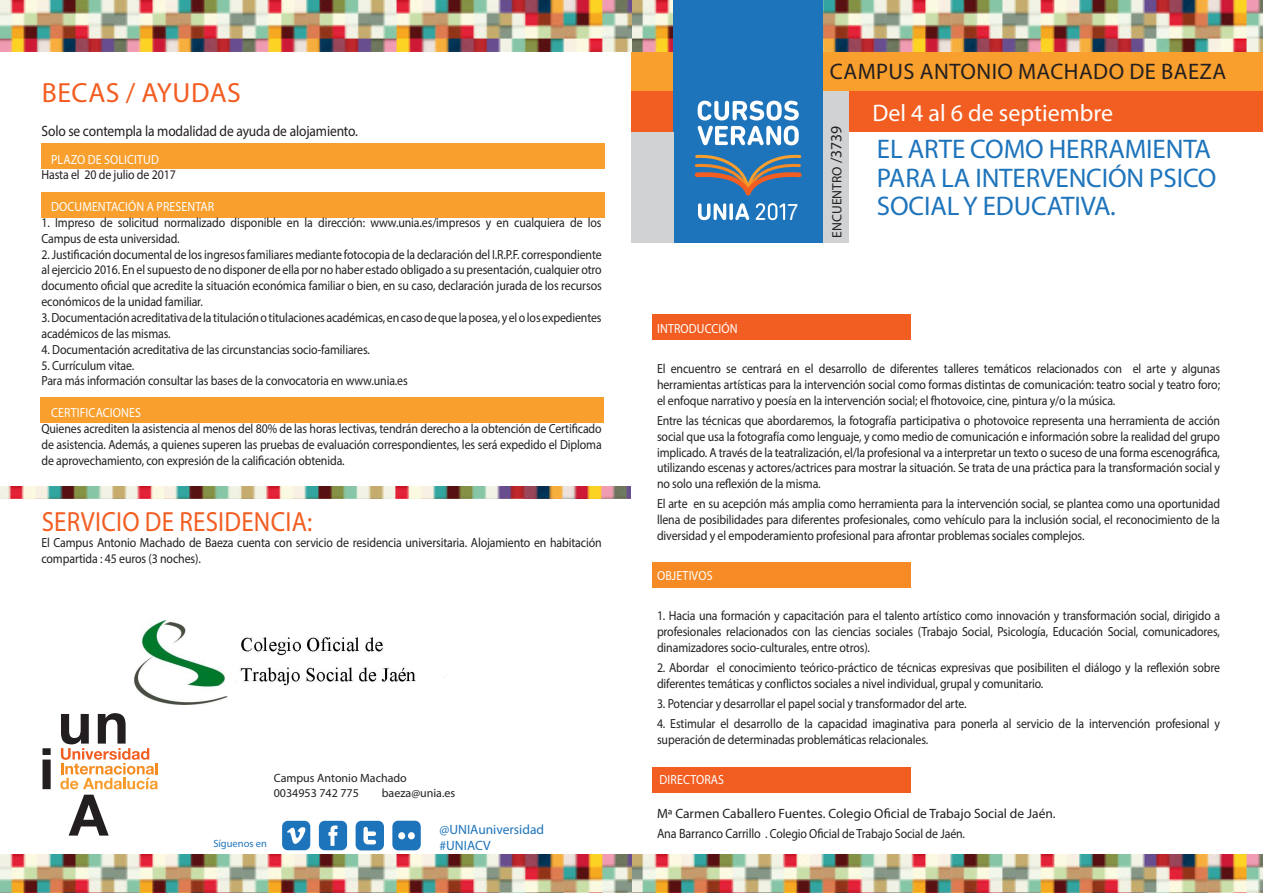
<style>
.page{position:relative;width:1263px;height:893px;background:#fff}
.page>*{position:absolute;margin:0;border:0;box-sizing:border-box;transform-origin:0 0}
.t1{font:27.75px "Myriad Pro";letter-spacing:.01em;color:#f25d21;scale:.9 1}
.t2{font:27.75px "Myriad Pro";letter-spacing:.01em;color:#f25d21}
.t3{font:27px/28.5px "Myriad Pro";letter-spacing:-.005em;color:#1e74bb}
.t4{font:24px "Myriad Pro";color:#fff}
.t5{font:23.1px "Helvetica";color:#fff;scale:.83 1}
.t6{font:22.5px "Myriad Pro";letter-spacing:.02em;color:#231f20}
.t7{font:15px "Myriad Pro";letter-spacing:-.01em;color:#231f20;scale:.9 1}
.t8{font:13.5px "Myriad Pro";color:#231f20}
.t9{font:13.5px "Myriad Pro";color:#1e74bb}
.t10{font:13.2px/15.9px "Myriad Pro";letter-spacing:-.01em;color:#231f20;text-align:justify;scale:.9 1}
.t11{font:13.2px "Myriad Pro";letter-spacing:.01em;color:#fff;scale:.9 1}
.t12{font:12px "Myriad Pro";color:#231f20}
.t13{font:10.5px "Myriad Pro";color:#1e74bb}
.s1{font-size:15.75px}
.s2{font-size:13.5px}
</style>
<div class="page">
<div style="left:652px;top:767px;width:258px;height:25px;background:#f25d21"></div>
<div style="left:652px;top:562px;width:258px;height:25px;background:#f68b25"></div>
<div style="left:631px;top:51px;width:632px;height:40px;background:#f99f2d"></div>
<div style="left:631px;top:91px;width:632px;height:41px;background:#f25d21"></div>
<img style="left:0;top:0;width:1263px;height:51px">
<img style="left:0;top:854px;width:1263px;height:39px">
<div style="left:673px;top:0;width:150px;height:243px;background:#1e74bb"></div>
<svg style="left:698px;top:126px;width:101px;height:19px"></svg>
<svg style="left:698px;top:101px;width:101px;height:19px"></svg>
<svg style="left:698px;top:203px;width:28px;height:17px"></svg>
<svg style="left:729px;top:203px;width:4px;height:17px"></svg>
<svg style="left:735px;top:203px;width:14px;height:17px"></svg>
<svg style="left:756px;top:203px;width:29px;height:17px"></svg>
<svg style="left:695px;top:154px;width:107px;height:42px"></svg>
<div style="left:823px;top:91px;width:25px;height:152px;background:#d1d2d4"></div>
<div style="left:631px;top:132px;width:42px;height:111px;background:#d1d2d4"></div>
<div style="left:652px;top:314px;width:258px;height:25px;background:#f25d21"></div>
<div style="left:40px;top:397px;width:564px;height:26px;background:#f99f2d"></div>
<div style="left:41px;top:144px;width:564px;height:25px;background:#f99f2d"></div>
<div style="left:41px;top:192px;width:564px;height:25px;background:#f99f2d"></div>
<img style="left:0;top:487px;width:630px;height:12px">
<svg style="left:392px;top:821px;width:29px;height:29px"></svg>
<svg style="left:356px;top:821px;width:28px;height:29px"></svg>
<svg style="left:319px;top:821px;width:28px;height:29px"></svg>
<svg style="left:282px;top:821px;width:28px;height:29px"></svg>
<svg style="left:43px;top:748px;width:8px;height:41px"></svg>
<svg style="left:69px;top:795px;width:40px;height:41px"></svg>
<svg style="left:60px;top:713px;width:98px;height:76px"></svg>
<img style="left:135px;top:621px;width:312px;height:83px">
<p class="t2" style="left:42px;top:75px;width:201px">BECAS / AYUDAS</p>
<p class="t7" style="left:41px;top:121px;width:353px">Solo se contempla la modalidad de ayuda de alojamiento.</p>
<p class="t11" style="left:51px;top:151px;width:121px">PLAZO DE SOLICITUD</p>
<p class="t10" style="left:41px;top:167px;width:151px">Hasta el 20 de julio de 2017</p>
<p class="t11" style="left:51px;top:199px;width:183px">DOCUMENTACIÓN A PRESENTAR</p>
<p class="t10" style="left:41px;top:214px;width:624px">1. Impreso de solicitud normalizado disponible en la dirección: www.unia.es/impresos y en cualquiera de los<br>Campus de esta universidad.</p>
<p class="t10" style="left:41px;top:246px;width:624px">2. Justificación documental de los ingresos familiares mediante fotocopia de la declaración del I.R.P.F. correspondiente al ejercicio 2016. En el supuesto de no disponer de ella por no haber estado obligado a su presentación, cualquier otro documento oficial que acredite la situación económica familiar o bien, en su caso, declaración jurada de los recursos económicos de la unidad familiar.</p>
<p class="t10" style="left:41px;top:309px;width:624px">3. Documentación acreditativa de la titulación o titulaciones académicas, en caso de que la posea, y el o los expedientes académicos de las mismas.</p>
<p class="t10" style="left:41px;top:341px;width:367px">4. Documentación acreditativa de las circunstancias socio-familiares.</p>
<p class="t10" style="left:41px;top:357px;width:105px">5. Currículum vitae.</p>
<p class="t10" style="left:41px;top:373px;width:409px">Para más información consultar las bases de la convocatoria en www.unia.es</p>
<p class="t11" style="left:51px;top:404px;width:101px">CERTIFICACIONES</p>
<p class="t10" style="left:41px;top:420px;width:624px">Quienes acrediten la asistencia al menos del 80% de las horas lectivas, tendrán derecho a la obtención de Certificado de asistencia. Además, a quienes superen las pruebas de evaluación correspondientes, les será expedido el Diploma de aprovechamiento, con expresión de la calificación obtenida.</p>
<p class="t1" style="left:42px;top:505px;width:302px">SERVICIO DE RESIDENCIA:</p>
<p class="t10" style="left:41px;top:534px;width:624px">El Campus Antonio Machado de Baeza cuenta con servicio de residencia universitaria. Alojamiento en habitación compartida : 45 euros (3 noches).</p>
<p class="t12" style="left:274px;top:771px;width:135px">Campus Antonio Machado</p>
<p class="t12" style="left:274px;top:785px;width:87px">0034953 742 775</p>
<p class="t12" style="left:382px;top:785px;width:75px">baeza@unia.es</p>
<p class="t9" style="left:439px;top:821px;width:106px">@UNIAuniversidad</p>
<p class="t13" style="left:213px;top:837px;width:55px">Síguenos en</p>
<p class="t9" style="left:439px;top:838px;width:53px">#UNIACV</p>
<p class="t5" style="left:787px;top:198px;width:14px">7</p>
<p class="t6" style="left:830px;top:57px;width:398px">CAMPUS ANTONIO MACHADO DE BAEZA</p>
<p class="t8" style="left:829px;top:238px;width:113px;rotate:-90deg">ENCUENTRO <span class="s1">/3739</span></p>
<p class="t4" style="left:872px;top:98px;width:242px">Del 4 al 6 de septiembre</p>
<p class="t3" style="left:877px;top:134px;width:341px">EL ARTE COMO HERRAMIENTA<br>PARA LA INTERVENCIÓN PSICO<br>SOCIAL Y EDUCATIVA.</p>
<p class="t11" style="left:657px;top:320px;width:91px">INTRODUCCIÓN</p>
<p class="t10" style="left:657px;top:360px;width:627px">El encuentro se centrará en el desarrollo de diferentes talleres temáticos relacionados con el arte y algunas herramientas artísticas para la intervención social como formas distintas de comunicación: teatro social y teatro foro; el enfoque narrativo y poesía en la intervención social; el fhotovoice, cine, pintura y/o la música.</p>
<p class="t10" style="left:657px;top:412px;width:627px">Entre las técnicas que abordaremos, la fotografía participativa o photovoice representa una herramienta de acción social que usa la fotografía como lenguaje, y como medio de comunicación e información sobre la realidad del grupo implicado. A través de la teatralización, el/la profesional va a interpretar un texto o suceso de una forma escenográfica, utilizando escenas y actores/actrices para mostrar la situación. Se trata de una práctica para la transformación social y no solo una reflexión de la misma.</p>
<p class="t10" style="left:657px;top:496px;width:627px">El arte en su acepción más amplia como herramienta para la intervención social, se plantea como una oportunidad llena de posibilidades para diferentes profesionales, como vehículo para la inclusión social, el reconocimiento de la diversidad y el empoderamiento profesional para afrontar problemas sociales complejos.</p>
<p class="t11" style="left:657px;top:568px;width:63px">OBJETIVOS</p>
<p class="t10" style="left:657px;top:608px;width:627px">1. Hacia una formación y capacitación para el talento artístico como innovación y transformación social, dirigido a profesionales relacionados con las ciencias sociales (Trabajo Social, Psicología, Educación Social, comunicadores, dinamizadores socio-culturales, entre otros).</p>
<p class="t10" style="left:657px;top:659px;width:627px">2. Abordar el conocimiento teórico-práctico de técnicas expresivas que posibiliten el diálogo y la reflexión sobre diferentes temáticas y conflictos sociales a nivel individual, grupal y comunitario.</p>
<p class="t10" style="left:657px;top:695px;width:345px">3. Potenciar y desarrollar el papel social y transformador del arte.</p>
<p class="t10" style="left:657px;top:716px;width:627px">4. Estimular el desarrollo de la capacidad imaginativa para ponerla al servicio de la intervención profesional y superación de determinadas problemáticas relacionales.</p>
<p class="t11" style="left:659px;top:772px;width:73px">DIRECTORAS</p>
<p class="t8" style="left:657px;top:805px;width:400px">Mª Carmen Caballero Fuentes. Colegio Oficial de Trabajo Social de Jaén.</p>
<p class="t10" style="left:657px;top:826px;width:344px"><span class="s2">Ana Barranco Carrillo</span> . Colegio Oficial de Trabajo Social de Jaén.</p>
</div>
